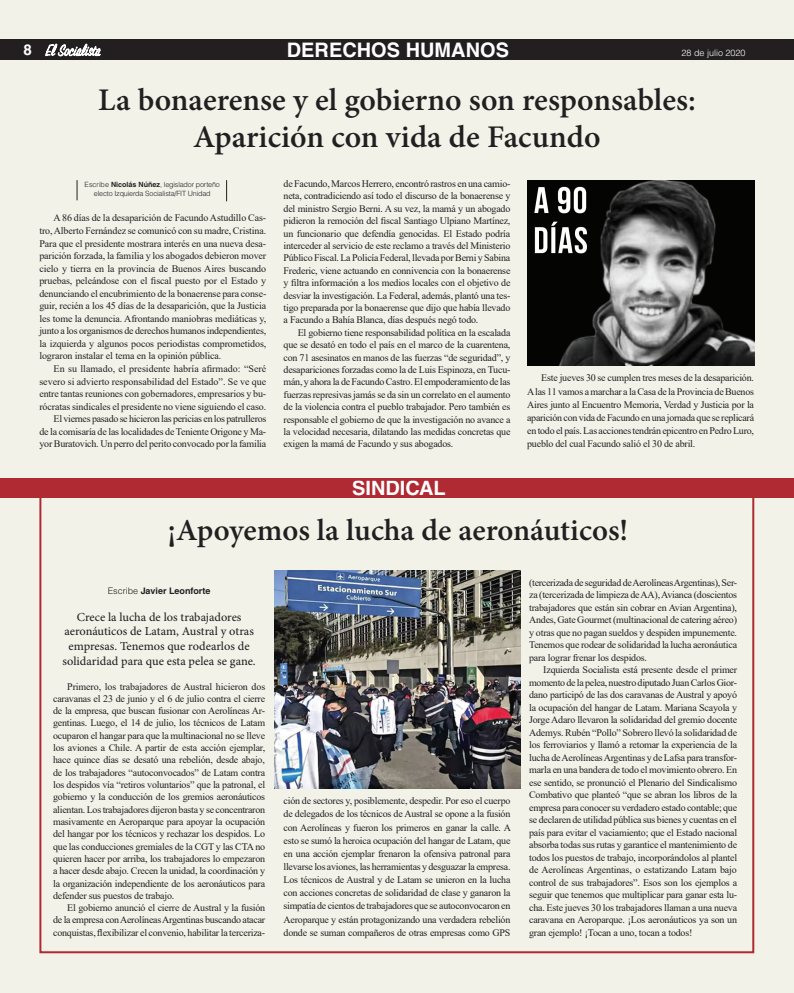
<style>
.page{position:relative;width:794px;height:993px;background:#fff}
.page>*{position:absolute;margin:0;border:0;box-sizing:border-box;transform-origin:0 0}
.t1{font:700 31px/37.2px "Adobe Hebrew";color:#231f20;text-align:center}
.t2{font:700 30px "Adobe Hebrew";color:#231f20}
.t3{font:700 20px "Helvetica LT Std";color:#fff}
.t4{font:700 15px "Helvetica LT Std";color:#fff}
.t5{font:12px/14.7px "Adobe Hebrew";color:#231f20;text-align:center}
.t6{font:10px/12.5px "Times New Roman";letter-spacing:-.02em;color:#231f20;text-align:justify}
.t7{font:700 9px "Helvetica LT Std";color:#231f20}
.t8{font:300 9px "Helvetica LT Std";color:#fff}
.t9{font:300 7.2px/9.2px "Helvetica LT Std";letter-spacing:-.02em;color:#231f20;text-align:center}
.s1{font-weight:700}
.s2{font-weight:300}
</style>
<div class="page">
<div style="left:0;top:0;width:794px;height:992px;background:#f2f2e9"></div>
<div style="left:0;top:40px;width:794px;height:20px;background:#231f20"></div>
<div style="left:1px;top:478px;width:793px;height:20px;background:#b02a33"></div>
<svg style="left:45px;top:43px;width:56px;height:14px"></svg>
<svg style="left:77px;top:180px;width:1px;height:20px"></svg>
<svg style="left:226px;top:180px;width:1px;height:21px"></svg>
<img style="left:528px;top:180px;width:226px;height:186px">
<div style="left:39px;top:478px;width:715px;height:474px;border:2px solid #b02a33"></div>
<img style="left:274px;top:570px;width:246px;height:218px">
<h3 class="t4" style="left:29px;top:41px;width:10px">8</h3>
<h3 class="t3" style="left:287px;top:37px;width:224px">DERECHOS HUMANOS</h3>
<p class="t8" style="left:681px;top:47px;width:66px">28 de julio 2020</p>
<h3 class="t4" style="left:24px;top:40px;width:10px">8</h3>
<h1 class="t1" style="left:98px;top:81px;width:599px">La bonaerense y el gobierno son responsables:<br>Aparición con vida de Facundo</h1>
<p class="t9" style="left:85px;top:179px;width:137px">Escribe <span class="s1">Nicolás Núñez</span>, legislador porteño electo Izquierda Socialista/FIT Unidad</p>
<p class="t6" style="left:39px;top:211px;width:228px;text-indent:14px">A 86 días de la desaparición de Facundo Astudillo Cas&shy;tro, Alberto Fernández se comunicó con su madre, Cristina.<br>Para que el presidente mostrara interés en una nueva desa&shy;parición forzada, la familia y los abogados debieron mover cielo y tierra en la provincia de Buenos Aires buscando pruebas, peleándose con el fiscal puesto por el Estado y denunciando el encubrimiento de la bonaerense para conse&shy;guir, recién a los 45 días de la desaparición, que la Justicia les tome la denuncia. Afrontando maniobras mediáticas y, junto a los organismos de derechos humanos independientes, la izquierda y algunos pocos periodistas comprometidos, lograron instalar el tema en la opinión pública.</p>
<p class="t6" style="left:39px;top:362px;width:228px;text-align:right">En su llamado, el presidente habría afirmado: “Seré severo si advierto responsabilidad del Estado”. Se ve que entre tantas reuniones con gobernadores, empresarios y bu&shy;rócratas sindicales el presidente no viene siguiendo el caso.<br>El viernes pasado se hicieron las pericias en los patrulleros<br>de la comisaría de las localidades de Teniente Origone y Ma&shy;yor Buratovich. Un perro del perito convocado por la familia</p>
<p class="t6" style="left:527px;top:371px;width:228px;line-height:13.2px;text-indent:14px">Este jueves 30 se cumplen tres meses de la desaparición.<br>A las 11 vamos a marchar a la Casa de la Provincia de Buenos Aires junto al Encuentro Memoria, Verdad y Justicia por la aparición con vida de Facundo en una jornada que se replicará en todo el país. Las acciones tendrán epicentro en Pedro Luro, pueblo del cual Facundo salió el 30 de abril.</p>
<p class="t6" style="left:283px;top:177px;width:228px">de Facundo, Marcos Herrero, encontró rastros en una camio&shy;neta, contradiciendo así todo el discurso de la bonaerense y del ministro Sergio Berni. A su vez, la mamá y un abogado pidieron la remoción del fiscal Santiago Ulpiano Martínez, un funcionario que defendía genocidas. El Estado podría interceder al servicio de este reclamo a través del Ministerio Público Fiscal. La Policía Federal, llevada por Berni y Sabina Frederic, viene actuando en connivencia con la bonaerense y filtra información a los medios locales con el objetivo de desviar la investigación. La Federal, además, plantó una tes&shy;tigo preparada por la bonaerense que dijo que había llevado a Facundo a Bahía Blanca, días después negó todo.</p>
<p class="t6" style="left:283px;top:326px;width:228px;text-indent:14px">El gobierno tiene responsabilidad política en la escalada que se desató en todo el país en el marco de la cuarentena, con 71 asesinatos en manos de las fuerzas “de seguridad”, y desapariciones forzadas como la de Luis Espinoza, en Tucu&shy;mán, y ahora la de Facundo Castro. El empoderamiento de las fuerzas represivas jamás se da sin un correlato en el aumento de la violencia contra el pueblo trabajador. Pero también es responsable el gobierno de que la investigación no avance a la velocidad necesaria, dilatando las medidas concretas que exigen la mamá de Facundo y sus abogados.</p>
<h3 class="t3" style="left:352px;top:476px;width:95px">SINDICAL</h3>
<h2 class="t2" style="left:168px;top:511px;width:462px">¡Apoyemos la lucha de aeronáuticos!</h2>
<p class="t7" style="left:108px;top:585px;width:104px"><span class="s2">Escribe</span> Javier Leonforte</p>
<p class="t5" style="left:63px;top:609px;width:195px">Crece la lucha de los trabajadores aeronáuticos de Latam, Austral y otras empresas. Tenemos que rodearlos de solidaridad para que esta pelea se gane.</p>
<p class="t6" style="left:53px;top:679px;width:214px;text-indent:14px">Primero, los trabajadores de Austral hicieron dos caravanas el 23 de junio y el 6 de julio contra el cierre de la empresa, que buscan fusionar con Aerolíneas Ar&shy;gentinas. Luego, el 14 de julio, los técnicos de Latam ocuparon el hangar para que la multinacional no se lleve los aviones a Chile. A partir de esta acción ejemplar, hace quince días se desató una rebelión, desde abajo, de los trabajadores “autoconvocados” de Latam contra los despidos vía “retiros voluntarios” que la patronal, el gobierno y la conducción de los gremios aeronáuticos alientan. Los trabajadores dijeron basta y se concentraron masivamente en Aeroparque para apoyar la ocupación del hangar por los técnicos y rechazar los despidos. Lo que las conducciones gremiales de la CGT y las CTA no quieren hacer por arriba, los trabajadores lo empezaron a hacer desde abajo. Crecen la unidad, la coordinación y la organización independiente de los aeronáuticos para defender sus puestos de trabajo.</p>
<p class="t6" style="left:53px;top:901px;width:214px;text-indent:14px">El gobierno anunció el cierre de Austral y la fusión de la empresa con Aerolíneas Argentinas buscando atacar conquistas, flexibilizar el convenio, habilitar la terceriza-</p>
<p class="t6" style="left:283px;top:793px;width:229px;line-height:13.2px">ción de sectores y, posiblemente, despedir. Por eso el cuerpo de delegados de los técnicos de Austral se opone a la fusión con Aerolíneas y fueron los primeros en ganar la calle. A esto se sumó la heroica ocupación del hangar de Latam, que en una acción ejemplar frenaron la ofensiva patronal para llevarse los aviones, las herramientas y desguazar la empresa.<br>Los técnicos de Austral y de Latam se unieron en la lucha con acciones concretas de solidaridad de clase y ganaron la simpatía de cientos de trabajadores que se autoconvocaron en Aeroparque y están protagonizando una verdadera rebelión donde se suman compañeros de otras empresas como GPS</p>
<p class="t6" style="left:529px;top:575px;width:209px">(tercerizada de seguridad de Aerolíneas Argentinas), Ser&shy;za (tercerizada de limpieza de AA), Avianca (doscientos trabajadores que están sin cobrar en Avian Argentina), Andes, Gate Gourmet (multinacional de catering aéreo) y otras que no pagan sueldos y despiden impunemente.<br>Tenemos que rodear de solidaridad la lucha aeronáutica para lograr frenar los despidos.</p>
<p class="t6" style="left:529px;top:663px;width:209px;text-indent:14px">Izquierda Socialista está presente desde el primer momento de la pelea, nuestro diputado Juan Carlos Gior&shy;dano participó de las dos caravanas de Austral y apoyó la ocupación del hangar de Latam. Mariana Scayola y Jorge Adaro llevaron la solidaridad del gremio docente Ademys. Rubén “Pollo” Sobrero llevó la solidaridad de los ferroviarios y llamó a retomar la experiencia de la lucha de Aerolíneas Argentinas y de Lafsa para transfor&shy;marla en una bandera de todo el movimiento obrero. En ese sentido, se pronunció el Plenario del Sindicalismo Combativo que planteó “que se abran los libros de la empresa para conocer su verdadero estado contable; que se declaren de utilidad pública sus bienes y cuentas en el país para evitar el vaciamiento; que el Estado nacional absorba todas sus rutas y garantice el mantenimiento de todos los puestos de trabajo, incorporándolos al plantel de Aerolíneas Argentinas, o estatizando Latam bajo control de sus trabajadores”. Esos son los ejemplos a seguir que tenemos que multiplicar para ganar esta lu&shy;cha. Este jueves 30 los trabajadores llaman a una nueva caravana en Aeroparque. ¡Los aeronáuticos ya son un gran ejemplo! ¡Tocan a uno, tocan a todos!</p>
</div>
